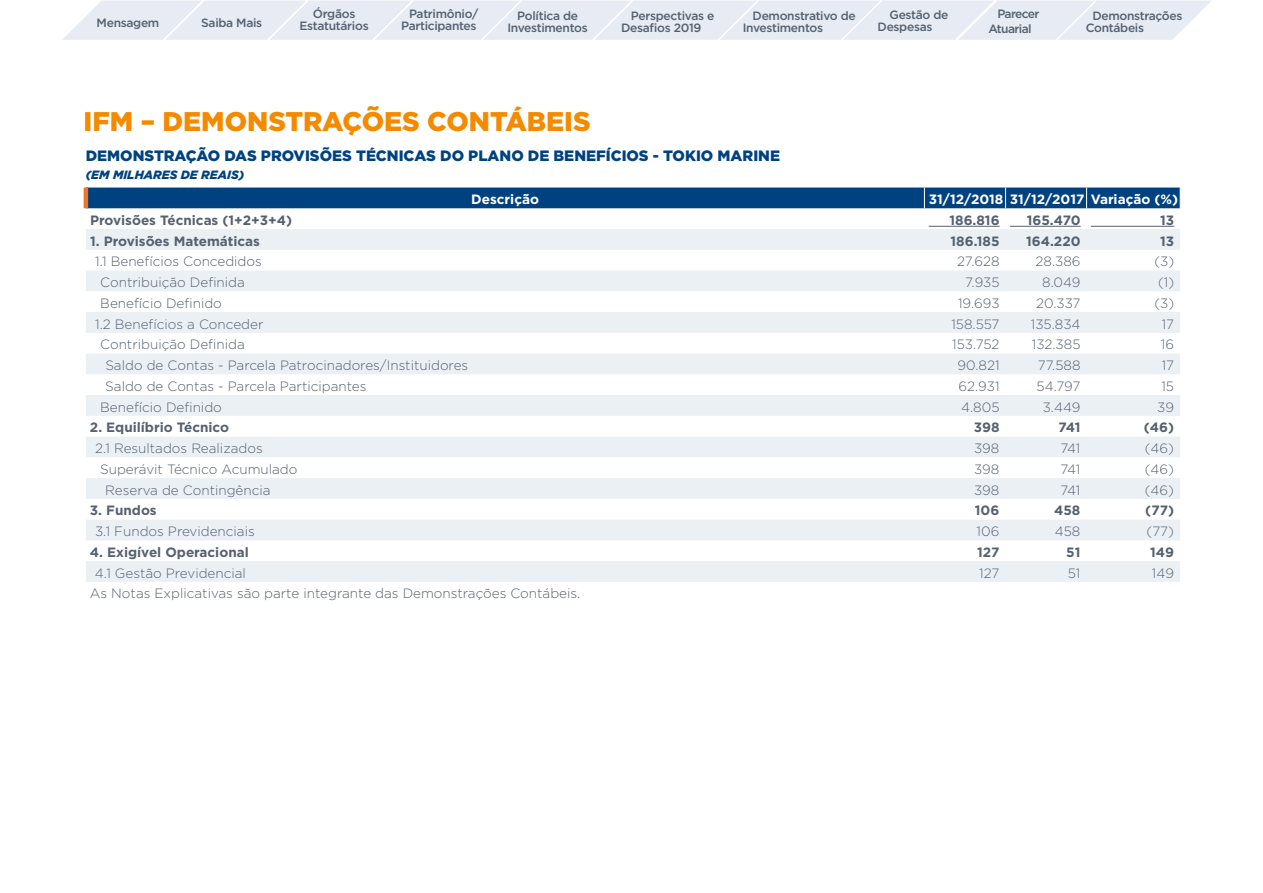
<style>
.page{position:relative;width:1263px;height:893px;background:#fff}
.page>*{position:absolute;margin:0;border:0;box-sizing:border-box;transform-origin:0 0}
.t1{font:900 27px "Gotham";color:#f38a00}
.t2{font:900 15px "Gotham";color:#004280}
.t3{font:300 13.5px "Gotham";color:#55616f}
.t4{font:700 13.5px "Gotham";color:#55616f}
.t5{font:700 13.5px "Gotham";color:#fff}
.t6{font:500 12px/12px "Gotham";letter-spacing:-.025em;color:#55616f}
.t7{font:italic 900 12px "Gotham";color:#004280}
.t8{font:500 12px/14.4px "Gotham";letter-spacing:-.05em;color:#55616f}
</style>
<div class="page">
<svg style="left:62px;top:0;width:1149px;height:40px;background:#e7ecf4"></svg>
<svg style="left:86px;top:229px;width:1094px;height:353px;fill:#ecf0f5"></svg>
<hr style="left:84px;top:188px;width:4px;height:20px;background:#ef7622">
<div style="left:88px;top:188px;width:1093px;height:20px;background:#004280"></div>
<hr style="left:929px;top:226px;width:70px;height:1px;background:#55616f">
<hr style="left:1010px;top:226px;width:70px;height:1px;background:#55616f">
<hr style="left:1091px;top:226px;width:83px;height:1px;background:#55616f">
<p class="t6" style="left:300px;top:8px;width:71px;text-align:center">Órgãos<br>Estatutários</p>
<p class="t6" style="left:97px;top:17px;width:64px">Mensagem</p>
<p class="t6" style="left:201px;top:17px;width:63px">Saiba Mais</p>
<p class="t6" style="left:401px;top:7px;width:79px;text-align:right">Patrimônio/<br>Participantes</p>
<p class="t6" style="left:621px;top:9px;width:95px;text-indent:10px">Perspectivas e<br>Desafios 2019</p>
<p class="t6" style="left:1086px;top:9px;width:98px;text-indent:7px">Demonstrações<br>Contábeis</p>
<p class="t6" style="left:507px;top:9px;width:82px;text-align:center">Política de<br>Investimentos</p>
<p class="t6" style="left:877px;top:9px;width:72px;text-indent:12px">Gestão de<br>Despesas</p>
<p class="t8" style="left:988px;top:7px;width:53px;text-indent:9px">Parecer<br>Atuarial</p>
<p class="t6" style="left:743px;top:9px;width:115px;text-indent:10px">Demonstrativo de<br>Investimentos</p>
<h1 class="t1" style="left:84px;top:103px;width:509px">IFM – DEMONSTRAÇÕES CONTÁBEIS</h1>
<p class="t2" style="left:86px;top:145px;width:696px">DEMONSTRAÇÃO DAS PROVISÕES TÉCNICAS DO PLANO DE BENEFÍCIOS - TOKIO MARINE</p>
<p class="t7" style="left:86px;top:166px;width:160px">(EM MILHARES DE REAIS)</p>
<p class="t5" style="left:471px;top:190px;width:69px">Descrição</p>
<p class="t5" style="left:929px;top:190px;width:251px">31/12/2018 31/12/2017 Variação (%)</p>
<p class="t4" style="left:90px;top:211px;width:204px">Provisões Técnicas (1+2+3+4)</p>
<p class="t4" style="left:949px;top:211px;width:52px">186.816</p>
<p class="t4" style="left:1027px;top:211px;width:55px">165.470</p>
<p class="t4" style="left:1160px;top:211px;width:16px">13</p>
<p class="t4" style="left:90px;top:232px;width:171px">1. Provisões Matemáticas</p>
<p class="t4" style="left:950px;top:232px;width:51px">186.185</p>
<p class="t4" style="left:1026px;top:232px;width:56px">164.220</p>
<p class="t4" style="left:1160px;top:232px;width:16px">13</p>
<p class="t3" style="left:95px;top:253px;width:168px">1.1 Benefícios Concedidos</p>
<p class="t3" style="left:957px;top:253px;width:44px">27.628</p>
<p class="t3" style="left:1035px;top:253px;width:46px">28.386</p>
<p class="t3" style="left:1154px;top:253px;width:21px">(3)</p>
<p class="t3" style="left:100px;top:274px;width:146px">Contribuição Definida</p>
<p class="t3" style="left:965px;top:274px;width:36px">7.935</p>
<p class="t3" style="left:1042px;top:274px;width:40px">8.049</p>
<p class="t3" style="left:1158px;top:274px;width:18px">(1)</p>
<p class="t3" style="left:100px;top:294px;width:123px">Benefício Definido</p>
<p class="t3" style="left:958px;top:294px;width:43px">19.693</p>
<p class="t3" style="left:1036px;top:294px;width:46px">20.337</p>
<p class="t3" style="left:1154px;top:294px;width:21px">(3)</p>
<p class="t3" style="left:95px;top:315px;width:170px">1.2 Benefícios a Conceder</p>
<p class="t3" style="left:951px;top:315px;width:50px">158.557</p>
<p class="t3" style="left:1031px;top:315px;width:51px">135.834</p>
<p class="t3" style="left:1162px;top:315px;width:14px">17</p>
<p class="t3" style="left:100px;top:336px;width:146px">Contribuição Definida</p>
<p class="t3" style="left:952px;top:336px;width:49px">153.752</p>
<p class="t3" style="left:1032px;top:336px;width:50px">132.385</p>
<p class="t3" style="left:1161px;top:336px;width:15px">16</p>
<p class="t3" style="left:105px;top:357px;width:364px">Saldo de Contas - Parcela Patrocinadores/Instituidores</p>
<p class="t3" style="left:957px;top:357px;width:44px">90.821</p>
<p class="t3" style="left:1038px;top:357px;width:44px">77.588</p>
<p class="t3" style="left:1162px;top:357px;width:14px">17</p>
<p class="t3" style="left:105px;top:377px;width:263px">Saldo de Contas - Parcela Participantes</p>
<p class="t3" style="left:958px;top:377px;width:43px">62.931</p>
<p class="t3" style="left:1036px;top:377px;width:45px">54.797</p>
<p class="t3" style="left:1161px;top:377px;width:14px">15</p>
<p class="t3" style="left:100px;top:398px;width:123px">Benefício Definido</p>
<p class="t3" style="left:961px;top:398px;width:40px">4.805</p>
<p class="t3" style="left:1043px;top:398px;width:39px">3.449</p>
<p class="t3" style="left:1157px;top:398px;width:18px">39</p>
<p class="t4" style="left:90px;top:419px;width:141px">2. Equilíbrio Técnico</p>
<p class="t4" style="left:974px;top:419px;width:27px">398</p>
<p class="t4" style="left:1058px;top:419px;width:23px">741</p>
<p class="t4" style="left:1144px;top:419px;width:32px">(46)</p>
<p class="t3" style="left:95px;top:440px;width:169px">2.1 Resultados Realizados</p>
<p class="t3" style="left:974px;top:440px;width:27px">398</p>
<p class="t3" style="left:1060px;top:440px;width:21px">741</p>
<p class="t3" style="left:1145px;top:440px;width:31px">(46)</p>
<p class="t3" style="left:100px;top:460px;width:199px">Superávit Técnico Acumulado</p>
<p class="t3" style="left:974px;top:460px;width:27px">398</p>
<p class="t3" style="left:1060px;top:460px;width:21px">741</p>
<p class="t3" style="left:1145px;top:460px;width:31px">(46)</p>
<p class="t3" style="left:105px;top:481px;width:167px">Reserva de Contingência</p>
<p class="t3" style="left:974px;top:481px;width:27px">398</p>
<p class="t3" style="left:1060px;top:481px;width:21px">741</p>
<p class="t3" style="left:1145px;top:481px;width:31px">(46)</p>
<p class="t4" style="left:90px;top:502px;width:68px">3. Fundos</p>
<p class="t4" style="left:975px;top:502px;width:26px">106</p>
<p class="t4" style="left:1054px;top:502px;width:28px">458</p>
<p class="t4" style="left:1145px;top:502px;width:30px">(77)</p>
<p class="t3" style="left:95px;top:523px;width:161px">3.1 Fundos Previdenciais</p>
<p class="t3" style="left:977px;top:523px;width:24px">106</p>
<p class="t3" style="left:1055px;top:523px;width:27px">458</p>
<p class="t3" style="left:1146px;top:523px;width:29px">(77)</p>
<p class="t4" style="left:90px;top:543px;width:160px">4. Exigível Operacional</p>
<p class="t4" style="left:977px;top:543px;width:24px">127</p>
<p class="t4" style="left:1066px;top:543px;width:16px">51</p>
<p class="t4" style="left:1150px;top:543px;width:25px">149</p>
<p class="t3" style="left:95px;top:564px;width:152px">4.1 Gestão Previdencial</p>
<p class="t3" style="left:979px;top:564px;width:22px">127</p>
<p class="t3" style="left:1068px;top:564px;width:14px">51</p>
<p class="t3" style="left:1152px;top:564px;width:24px">149</p>
<p class="t3" style="left:90px;top:585px;width:492px">As Notas Explicativas são parte integrante das Demonstrações Contábeis.</p>
</div>
